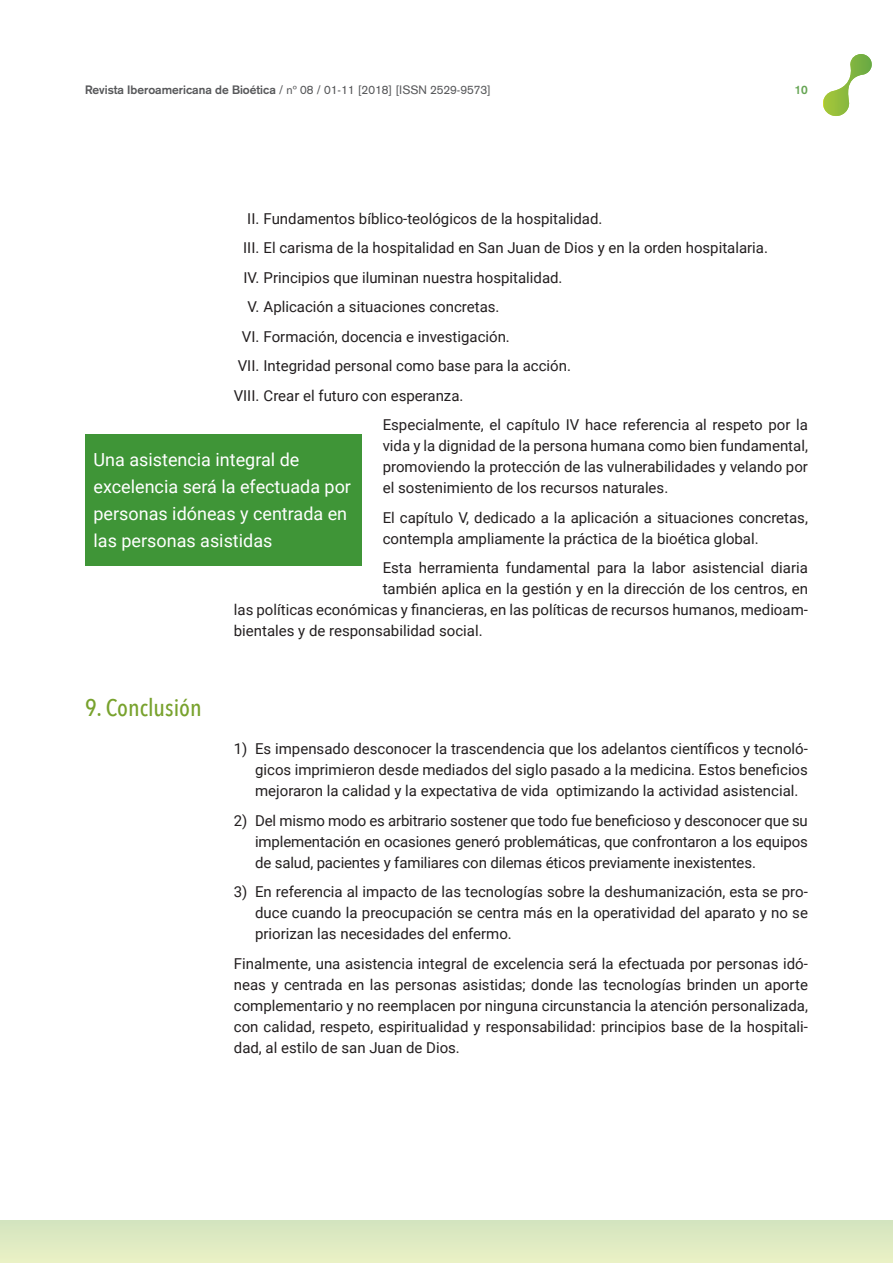
<style>
.page{position:relative;width:893px;height:1263px;background:#fff}
.page>*{position:absolute;margin:0;border:0;box-sizing:border-box;transform-origin:0 0}
.t1{font:500 24px "Avenir Next Condensed";color:#78a22d}
.t2{font:18px/27px "Roboto";color:#fff}
.t3{font:15px/21px "Roboto";color:#231f20;text-align:justify}
.t4{font:12px "Akzidenz Grotesk";color:#57585a}
.t5{font:700 12px "Akzidenz Grotesk";color:#66a554}
.s1{font-weight:700}
</style>
<div class="page">
<div style="left:0;top:1220px;width:893px;height:43px;background:#deeac2"></div>
<svg style="left:823px;top:54px;width:49px;height:62px"></svg>
<div style="left:85px;top:434px;width:276px;height:132px;background:#3f9537"></div>
<p class="t4" style="left:85px;top:83px;width:407px"><span class="s1">Revista Iberoamericana de Bioética</span> / nº 08 / 01-11 [2018] [ISSN 2529-9573]</p>
<p class="t5" style="left:795px;top:83px;width:15px">10</p>
<p class="t3" style="left:247px;top:207px;width:357px">II. Fundamentos bíblico-teológicos de la hospitalidad.</p>
<p class="t3" style="left:243px;top:237px;width:526px">III. El carisma de la hospitalidad en San Juan de Dios y en la orden hospitalaria.</p>
<p class="t3" style="left:243px;top:266px;width:321px">IV. Principios que iluminan nuestra hospitalidad.</p>
<p class="t3" style="left:248px;top:296px;width:254px">V. Aplicación a situaciones concretas.</p>
<p class="t3" style="left:242px;top:325px;width:270px">VI. Formación, docencia e investigación.</p>
<p class="t3" style="left:238px;top:355px;width:335px">VII. Integridad personal como base para la acción.</p>
<p class="t3" style="left:234px;top:384px;width:231px">VIII. Crear el futuro con esperanza.</p>
<p class="t3" style="left:383px;top:414px;width:427px">Especialmente, el capítulo IV hace referencia al respeto por la</p>
<p class="t3" style="left:383px;top:435px;width:427px">vida y la dignidad de la persona humana como bien fundamental, promoviendo la protección de las vulnerabilidades y velando por el sostenimiento de los recursos naturales.</p>
<p class="t3" style="left:383px;top:507px;width:427px">El capítulo V, dedicado a la aplicación a situaciones concretas, contempla ampliamente la práctica de la bioética global.</p>
<p class="t3" style="left:383px;top:557px;width:427px">Esta herramienta fundamental para la labor asistencial diaria</p>
<p class="t3" style="left:383px;top:578px;width:427px">también aplica en la gestión y en la dirección de los centros, en</p>
<p class="t3" style="left:234px;top:599px;width:576px">las políticas económicas y financieras, en las políticas de recursos humanos, medioam-</p>
<p class="t3" style="left:234px;top:620px;width:250px">bientales y de responsabilidad social.</p>
<p class="t2" style="left:94px;top:445px;width:259px">Una asistencia integral de excelencia será la efectuada por personas idóneas y centrada en las personas asistidas</p>
<h1 class="t1" style="left:85px;top:693px;width:118px">9. Conclusión</h1>
<p class="t3" style="left:255px;top:738px;width:554px;text-indent:-21px">1) Es impensado desconocer la trascendencia que los adelantos científicos y tecnoló&shy;gicos imprimieron desde mediados del siglo pasado a la medicina. Estos beneficios mejoraron la calidad y la expectativa de vida optimizando la actividad asistencial.</p>
<p class="t3" style="left:255px;top:809px;width:554px;text-indent:-21px">2) Del mismo modo es arbitrario sostener que todo fue beneficioso y desconocer que su implementación en ocasiones generó problemáticas, que confrontaron a los equipos de salud, pacientes y familiares con dilemas éticos previamente inexistentes.</p>
<p class="t3" style="left:255px;top:881px;width:554px;text-indent:-21px">3) En referencia al impacto de las tecnologías sobre la deshumanización, esta se pro&shy;duce cuando la preocupación se centra más en la operatividad del aparato y no se priorizan las necesidades del enfermo.</p>
<p class="t3" style="left:234px;top:952px;width:576px">Finalmente, una asistencia integral de excelencia será la efectuada por personas idó&shy;neas y centrada en las personas asistidas; donde las tecnologías brinden un aporte complementario y no reemplacen por ninguna circunstancia la atención personalizada, con calidad, respeto, espiritualidad y responsabilidad: principios base de la hospitali&shy;dad, al estilo de san Juan de Dios.</p>
</div>
